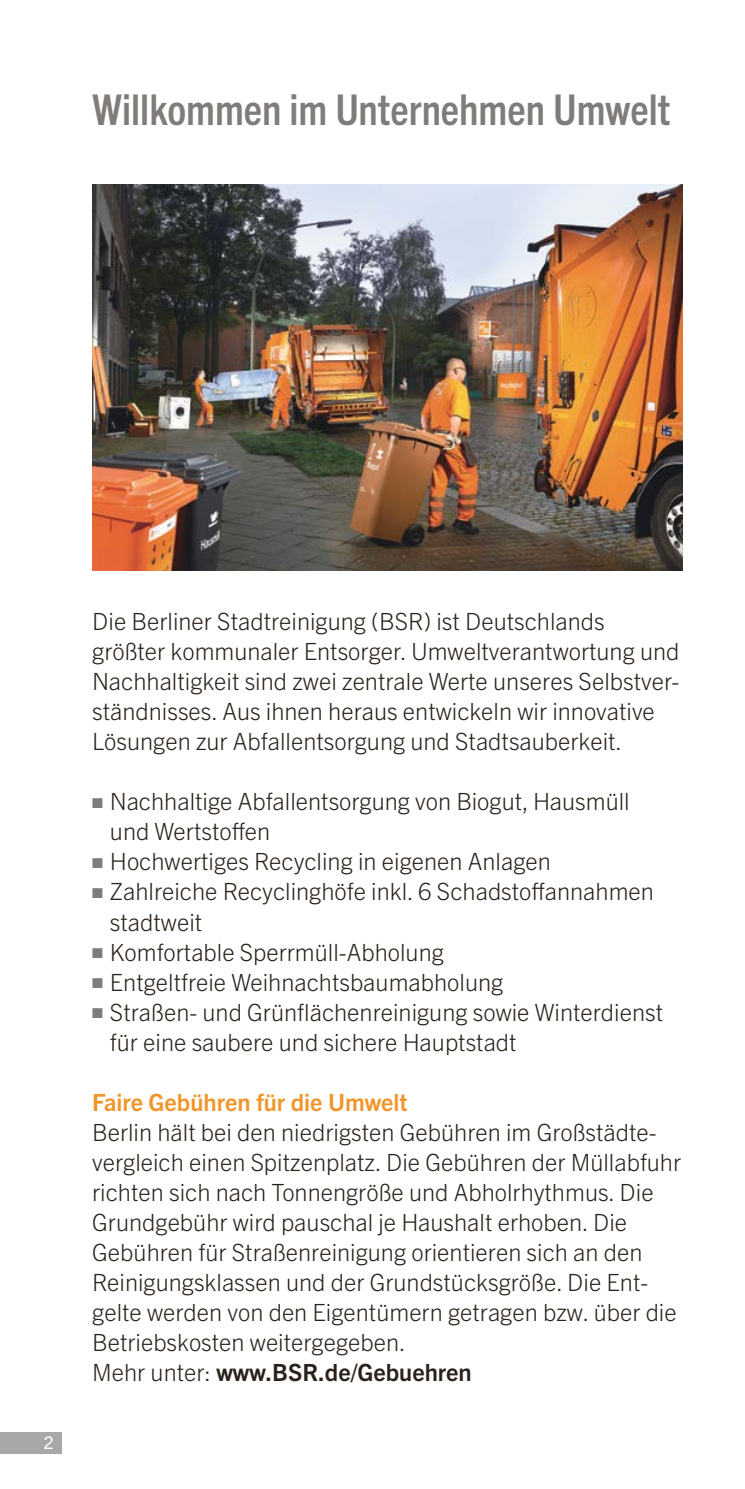
<style>
.page{position:relative;width:745px;height:1489px;background:#fff}
.page>*{position:absolute;margin:0;border:0;box-sizing:border-box;transform-origin:0 0}
.h1-_Headline_grau{font:700 condensed 42.5px "Trade Gothic Next LT Pro";color:#7f7c7a}
.p-_Copy{font:300 23.75px/30px "Trade Gothic Next LT Pro";color:#29211a}
.p-_Copy-2{font:700 23.75px "Trade Gothic Next LT Pro";color:#29211a}
.h2-_Unterüberschrift_orange{font:700 23.75px "Trade Gothic Next LT Pro";color:#f1952a}
.t1{font:17.5px "Trade Gothic Next LT Pro";color:#fff}
.s1{color:#7f7c7a}
.s2{font-weight:300}
</style>
<div class="page">
<div style="left:0;top:1431px;width:61px;height:22px;background:#a9a8a6"></div>
<img style="left:92px;top:184px;width:590px;height:386px">
<h1 class="h1-_Headline_grau" style="left:92px;top:81px;width:579px">Willkommen im Unternehmen Umwelt</h1>
<p class="t1" style="left:44px;top:1430px;width:12px">2</p>
<p class="p-_Copy" style="left:92px;top:605px;width:588px">Die Berliner Stadtreinigung (BSR) ist Deutschlands größter kommunaler Entsorger. Umweltverantwortung und Nachhaltigkeit sind zwei zentrale Werte unseres Selbstver&shy;ständnisses. Aus ihnen heraus entwickeln wir innovative Lösungen zur Abfallentsorgung und Stadtsauberkeit.</p>
<p class="p-_Copy" style="left:110px;top:785px;width:521px;text-indent:-18px"><span class="s1">■</span> Nachhaltige Abfallentsorgung von Biogut, Hausmüll und Wertstoffen</p>
<p class="p-_Copy" style="left:92px;top:845px;width:460px"><span class="s1">■</span> Hochwertiges Recycling in eigenen Anlagen</p>
<p class="p-_Copy" style="left:110px;top:875px;width:545px;text-indent:-18px"><span class="s1">■</span> Zahlreiche Recyclinghöfe inkl. 6 Schadstoffannahmen stadtweit</p>
<p class="p-_Copy" style="left:92px;top:935px;width:353px"><span class="s1">■</span> Komfortable Sperrmüll-Abholung</p>
<p class="p-_Copy" style="left:92px;top:965px;width:412px"><span class="s1">■</span> Entgeltfreie Weihnachtsbaumabholung</p>
<p class="p-_Copy" style="left:110px;top:995px;width:554px;text-indent:-18px"><span class="s1">■</span> Straßen- und Grünflächenreinigung sowie Winterdienst für eine saubere und sichere Hauptstadt</p>
<h2 class="h2-_Unterüberschrift_orange" style="left:92px;top:1085px;width:317px">Faire Gebühren für die Umwelt</h2>
<p class="p-_Copy" style="left:92px;top:1115px;width:590px">Berlin hält bei den niedrigsten Gebühren im Großstädte&shy;vergleich einen Spitzenplatz. Die Gebühren der Müllabfuhr richten sich nach Tonnengröße und Abholrhythmus. Die Grundgebühr wird pauschal je Haushalt erhoben. Die Gebühren für Straßenreinigung orientieren sich an den Reinigungsklassen und der Grundstücksgröße. Die Ent&shy;gelte werden von den Eigentümern getragen bzw. über die Betriebskosten weitergegeben.</p>
<p class="p-_Copy-2" style="left:92px;top:1355px;width:381px"><span class="s2">Mehr unter:</span> www.BSR.de/Gebuehren</p>
</div>
